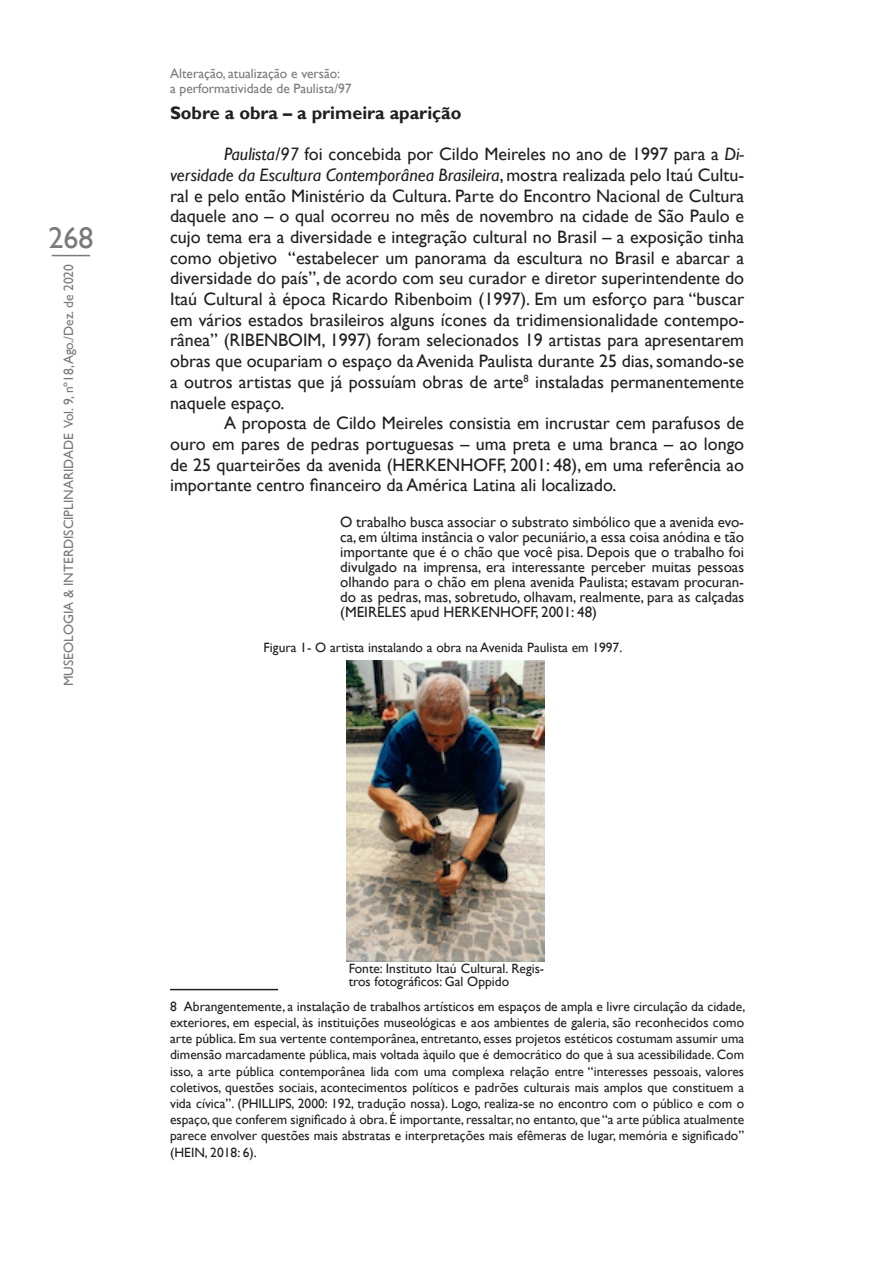
<style>
.page{position:relative;width:893px;height:1263px;background:#fff}
.page>*{position:absolute;margin:0;border:0;box-sizing:border-box;transform-origin:0 0}
.t1{font:30px "Gill Sans";color:#797a79}
.t2{font:18px/20.7px "Gill Sans";color:#231f20;text-align:justify}
.t3{font:700 18px "Gill Sans";color:#231f20}
.t4{font:15px/15px "Gill Sans";color:#231f20;text-align:justify}
.rodapé_museu_Pamela{font:13.5px/16.2px "Gill Sans";color:#231f20;text-align:justify}
.t5{font:13.5px/15px "Gill Sans";color:#797a79}
.Museologia_Pamela{font:13.5px/13.5px "Gill Sans";color:#231f20}
.s1{font-style:italic}
</style>
<div class="page">
<hr style="left:52px;top:255px;width:38px;height:1px;background:#797a79">
<hr style="left:170px;top:989px;width:108px;height:1px;background:#231f20">
<img style="left:347px;top:660px;width:198px;height:302px">
<h1 class="t1" style="left:48px;top:221px;width:46px">268</h1>
<p class="t5" style="left:62px;top:686px;width:423px;rotate:-90deg">MUSEOLOGIA &amp; INTERDISCIPLINARIDADE Vol. 9, nº18, Ago./Dez. de 2020</p>
<p class="t5" style="left:170px;top:66px;width:183px">Alteração, atualização e versão:<br>a performatividade de Paulista/97</p>
<p class="t3" style="left:170px;top:102px;width:293px">Sobre a obra – a primeira aparição</p>
<p class="t2" style="left:170px;top:144px;width:576px;text-indent:54px"><span class="s1">Paulista/97</span> foi concebida por Cildo Meireles no ano de 1997 para a <span class="s1">Di&shy;versidade da Escultura Contemporânea Brasileira</span>, mostra realizada pelo Itaú Cultu&shy;ral e pelo então Ministério da Cultura. Parte do Encontro Nacional de Cultura daquele ano – o qual ocorreu no mês de novembro na cidade de São Paulo e cujo tema era a diversidade e integração cultural no Brasil – a exposição tinha como objetivo “estabelecer um panorama da escultura no Brasil e abarcar a diversidade do país”, de acordo com seu curador e diretor superintendente do Itaú Cultural à época Ricardo Ribenboim (1997). Em um esforço para “buscar em vários estados brasileiros alguns ícones da tridimensionalidade contempo&shy;rânea” (RIBENBOIM, 1997) foram selecionados 19 artistas para apresentarem obras que ocupariam o espaço da Avenida Paulista durante 25 dias, somando-se a outros artistas que já possuíam obras de arte<sup>8</sup> instaladas permanentemente naquele espaço.</p>
<p class="t2" style="left:170px;top:413px;width:576px;text-indent:54px">A proposta de Cildo Meireles consistia em incrustar cem parafusos de ouro em pares de pedras portuguesas – uma preta e uma branca – ao longo de 25 quarteirões da avenida (HERKENHOFF, 2001: 48), em uma referência ao importante centro financeiro da América Latina ali localizado.</p>
<p class="t4" style="left:340px;top:515px;width:405px">O trabalho busca associar o substrato simbólico que a avenida evo&shy;ca, em última instância o valor pecuniário, a essa coisa anódina e tão importante que é o chão que você pisa. Depois que o trabalho foi divulgado na imprensa, era interessante perceber muitas pessoas olhando para o chão em plena avenida Paulista; estavam procuran&shy;do as pedras, mas, sobretudo, olhavam, realmente, para as calçadas (MEIRELES apud HERKENHOFF, 2001: 48)</p>
<p class="Museologia_Pamela" style="left:264px;top:641px;width:360px">Figura 1- O artista instalando a obra na Avenida Paulista em 1997.</p>
<p class="Museologia_Pamela" style="left:349px;top:961px;width:197px">Fonte: Instituto Itaú Cultural. Regis&shy;tros fotográficos: Gal Oppido</p>
<p class="rodapé_museu_Pamela" style="left:170px;top:998px;width:577px">8 Abrangentemente, a instalação de trabalhos artísticos em espaços de ampla e livre circulação da cidade, exteriores, em especial, às instituições museológicas e aos ambientes de galeria, são reconhecidos como arte pública. Em sua vertente contemporânea, entretanto, esses projetos estéticos costumam assumir uma dimensão marcadamente pública, mais voltada àquilo que é democrático do que à sua acessibilidade. Com isso, a arte pública contemporânea lida com uma complexa relação entre “interesses pessoais, valores coletivos, questões sociais, acontecimentos políticos e padrões culturais mais amplos que constituem a vida cívica”. (PHILLIPS, 2000: 192, tradução nossa). Logo, realiza-se no encontro com o público e com o espaço, que conferem significado à obra. É importante, ressaltar, no entanto, que “a arte pública atualmente parece envolver questões mais abstratas e interpretações mais efêmeras de lugar, memória e significado” (HEIN, 2018: 6).</p>
</div>
